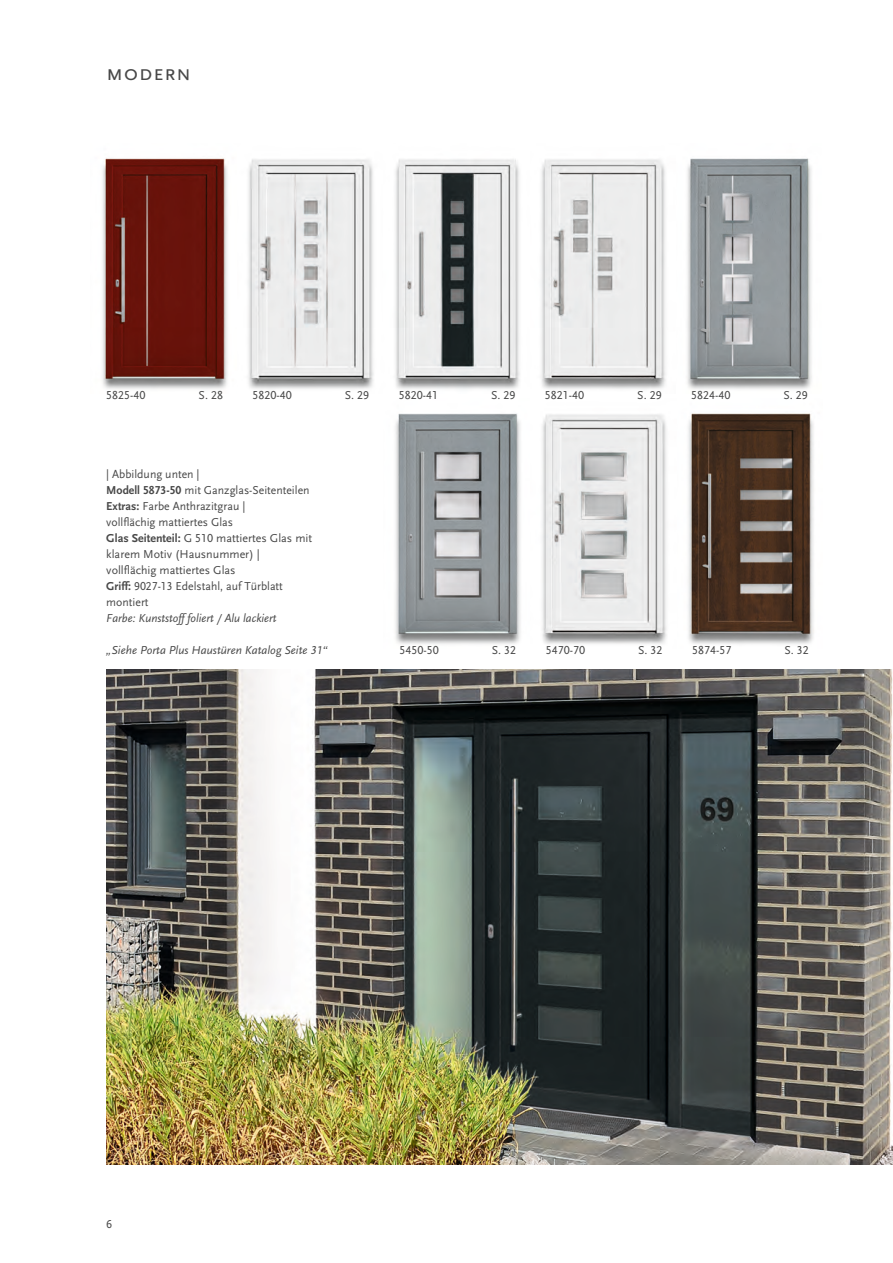
<style>
.page{position:relative;width:893px;height:1263px;background:#fff}
.page>*{position:absolute;margin:0;border:0;box-sizing:border-box;transform-origin:0 0}
.t1{font:22.5px "Scala Sans LF Caps";letter-spacing:.02em;color:#484848}
.t2{font:12px/15.9px "Scala Sans LF";color:#484848}
.t3{font:italic 12px "Scala Sans LF";color:#484848}
.s1{font-weight:700}
</style>
<div class="page">
<img style="left:106px;top:670px;width:787px;height:494px">
<img style="left:395px;top:413px;width:419px;height:231px">
<img style="left:102px;top:158px;width:710px;height:232px">
<h1 class="t1" style="left:106px;top:60px;width:87px">modern</h1>
<p class="t2" style="left:106px;top:387px;width:41px">5825-40</p>
<p class="t2" style="left:199px;top:387px;width:26px">S. 28</p>
<p class="t2" style="left:253px;top:387px;width:41px">5820-40</p>
<p class="t2" style="left:345px;top:387px;width:26px">S. 29</p>
<p class="t2" style="left:545px;top:387px;width:41px">5821-40</p>
<p class="t2" style="left:637px;top:387px;width:26px">S. 29</p>
<p class="t2" style="left:691px;top:387px;width:41px">5824-40</p>
<p class="t2" style="left:783px;top:387px;width:26px">S. 29</p>
<p class="t2" style="left:399px;top:387px;width:41px">5820-41</p>
<p class="t2" style="left:491px;top:387px;width:26px">S. 29</p>
<p class="t2" style="left:106px;top:467px;width:207px">| Abbildung unten |<br><span class="s1">Modell 5873-50</span> mit Ganzglas-Seitenteilen<br><span class="s1">Extras:</span> Farbe Anthrazitgrau |<br>vollflächig mattiertes Glas<br><span class="s1">Glas Seitenteil:</span> G 510 mattiertes Glas mit klarem Motiv (Hausnummer) | vollflächig mattiertes Glas<br><span class="s1">Griff:</span> 9027-13 Edelstahl, auf Türblatt montiert</p>
<p class="t3" style="left:106px;top:611px;width:172px">Farbe: Kunststoff foliert / Alu lackiert</p>
<p class="t3" style="left:106px;top:643px;width:223px">„Siehe Porta Plus Haustüren Katalog Seite 31“</p>
<p class="t2" style="left:399px;top:642px;width:41px">5450-50</p>
<p class="t2" style="left:492px;top:642px;width:26px">S. 32</p>
<p class="t2" style="left:546px;top:642px;width:41px">5470-70</p>
<p class="t2" style="left:638px;top:642px;width:26px">S. 32</p>
<p class="t2" style="left:692px;top:642px;width:41px">5874-57</p>
<p class="t2" style="left:784px;top:642px;width:26px">S. 32</p>
<p class="t2" style="left:106px;top:1216px;width:7px">6</p>
</div>
